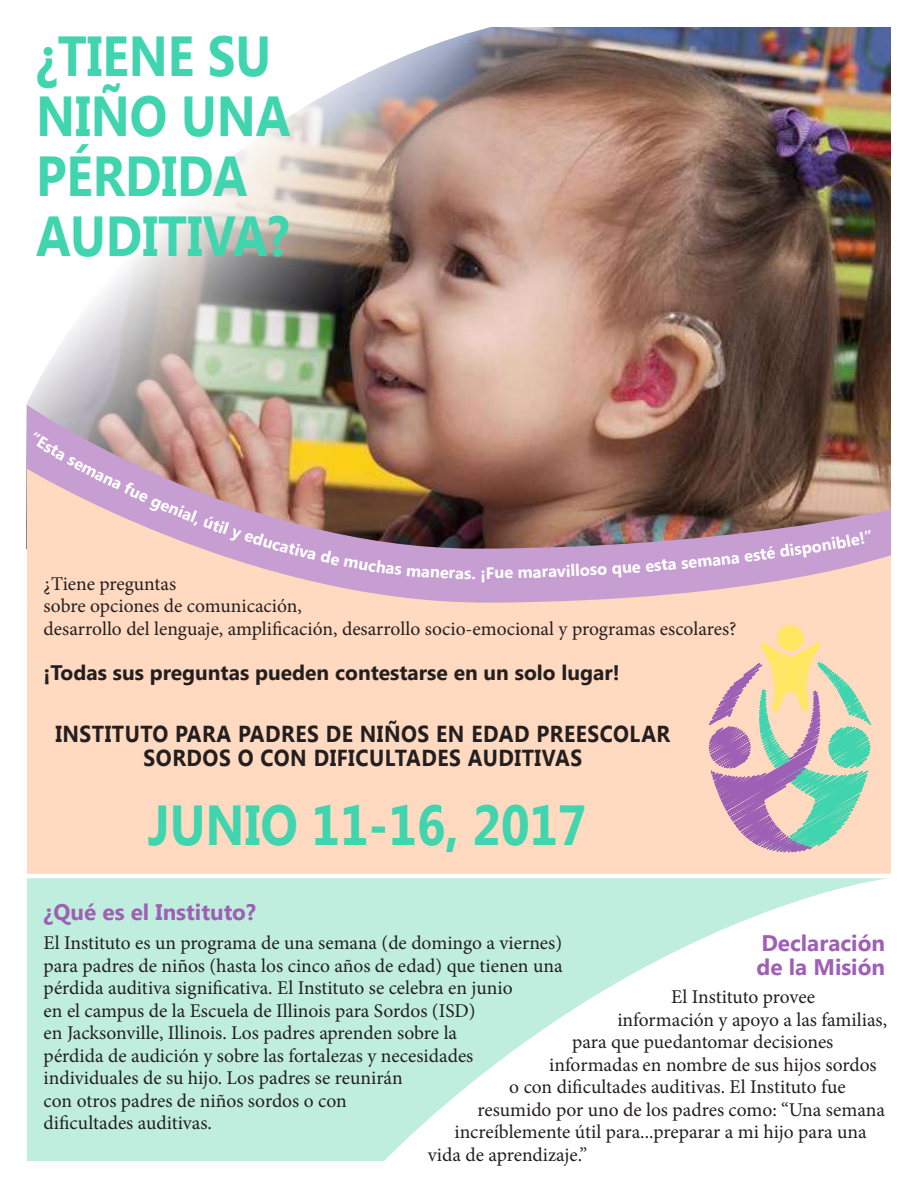
<style>
.page{position:relative;width:918px;height:1188px;background:#fff}
.page>*{position:absolute;margin:0;border:0;box-sizing:border-box;transform-origin:0 0}
.t1{font:700 56.25px "Khmer UI";color:#40d4af;scale:.88 1}
.t2{font:700 23.1px/24px "Khmer UI";letter-spacing:.025em;color:#231f20;text-align:center;scale:.91 1}
.t3{font:700 22.5px "Khmer UI";color:#9e60b4}
.t4{font:700 21px "Khmer UI";color:#231f20}
.t5{font:19.5px/22.5px "Minion Pro";color:#231f20}
.t6{font:700 16.5px "Khmer UI";color:#fff}
</style>
<div class="page">
<div style="left:27px;top:878px;width:864px;height:283px;background:#c0eede"></div>
<img style="left:504px;top:27px;width:387px;height:378px">
<div style="left:27px;top:604px;width:864px;height:270px;background:#ffd9c0"></div>
<svg style="left:659px;top:604px;width:232px;height:269px;background:#e1ccb9"></svg>
<img style="left:26px;top:27px;width:478px;height:386px">
<img style="left:27px;top:405px;width:864px;height:199px">
<svg style="left:384px;top:879px;width:507px;height:282px;fill:#fff"></svg>
<img style="left:33px;top:431px;width:430px;height:148px">
<svg style="left:495px;top:569px;width:37px;height:10px"></svg>
<svg style="left:612px;top:564px;width:29px;height:14px"></svg>
<svg style="left:802px;top:541px;width:29px;height:17px"></svg>
<svg style="left:860px;top:530px;width:11px;height:14px"></svg>
<p class="t1" style="left:36px;top:24px;width:269px">¿TIENE SU</p>
<p class="t1" style="left:36px;top:84px;width:291px">NIÑO UNA</p>
<p class="t1" style="left:36px;top:144px;width:242px">PÉRDIDA</p>
<p class="t1" style="left:36px;top:204px;width:290px">AUDITIVA?</p>
<p class="t6" style="left:464px;top:563px;width:32px">s. ¡F</p>
<p class="t6" style="left:532px;top:563px;width:35px;rotate:-2deg">arav</p>
<p class="t6" style="left:565px;top:561px;width:43px;rotate:-3deg">illoso</p>
<p class="t6" style="left:644px;top:557px;width:45px;rotate:-5deg">esta s</p>
<p class="t6" style="left:687px;top:553px;width:44px;rotate:-6deg">eman</p>
<p class="t6" style="left:730px;top:548px;width:38px;rotate:-7deg">a est</p>
<p class="t6" style="left:765px;top:544px;width:37px;rotate:-8deg">é dis</p>
<p class="t5" style="left:44px;top:572px;width:134px">¿Tiene preguntas</p>
<p class="t5" style="left:44px;top:595px;width:260px">sobre opciones de comunicación,</p>
<p class="t5" style="left:44px;top:617px;width:695px">desarrollo del lenguaje, amplificación, desarrollo socio-emocional y programas escolares?</p>
<p class="t4" style="left:44px;top:660px;width:578px">¡Todas sus preguntas pueden contestarse en un solo lugar!</p>
<p class="t2" style="left:55px;top:722px;width:677px">INSTITUTO PARA PADRES DE NIÑOS EN EDAD PREESCOLAR<br>SORDOS O CON DIFICULTADES AUDITIVAS</p>
<p class="t1" style="left:148px;top:793px;width:500px">JUNIO 11-16, 2017</p>
<p class="t6" style="left:830px;top:534px;width:30px;rotate:-10deg">ible</p>
<p class="t3" style="left:44px;top:899px;width:214px">¿Qué es el Instituto?</p>
<p class="t5" style="left:44px;top:932px;width:520px">El Instituto es un programa de una semana (de domingo a viernes) para padres de niños (hasta los cinco años de edad) que tienen una pérdida auditiva significativa. El Instituto se celebra en junio<br>en el campus de la Escuela de Illinois para Sordos (ISD)<br>en Jacksonville, Illinois. Los padres aprenden sobre la<br>pérdida de audición y sobre las fortalezas y necesidades individuales de su hijo. Los padres se reunirán</p>
<p class="t5" style="left:44px;top:1089px;width:305px">con otros padres de niños sordos o con</p>
<p class="t5" style="left:44px;top:1112px;width:170px">dificultades auditivas.</p>
<p class="t3" style="left:761px;top:930px;width:125px">Declaración</p>
<p class="t3" style="left:756px;top:954px;width:130px">de la Misión</p>
<p class="t5" style="left:671px;top:986px;width:145px">El Instituto provee</p>
<p class="t5" style="left:617px;top:1008px;width:271px">información y apoyo a las familias,</p>
<p class="t5" style="left:572px;top:1031px;width:263px">para que puedantomar decisiones</p>
<p class="t5" style="left:549px;top:1053px;width:329px">informadas en nombre de sus hijos sordos</p>
<p class="t5" style="left:509px;top:1076px;width:338px">o con dificultades auditivas. El Instituto fue</p>
<p class="t5" style="left:477px;top:1098px;width:409px">resumido por uno de los padres como: “Una semana</p>
<p class="t5" style="left:454px;top:1121px;width:414px">increíblemente útil para...preparar a mi hijo para una</p>
<p class="t5" style="left:428px;top:1143px;width:161px">vida de aprendizaje.”</p>
</div>
